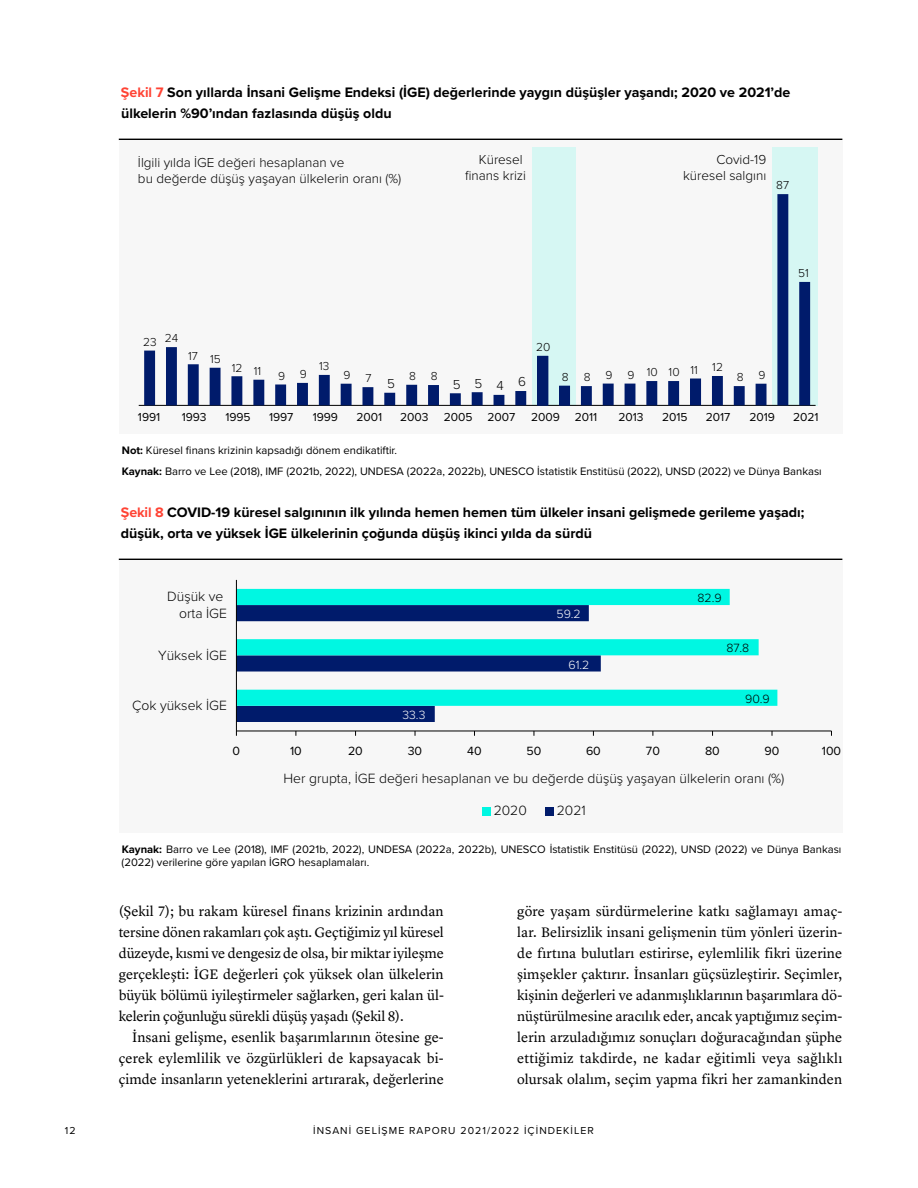
<style>
.page{position:relative;width:918px;height:1188px;background:#fff}
.page>*{position:absolute;margin:0;border:0;box-sizing:border-box;transform-origin:0 0}
.t1{font:14.25px/21px "Lyon Text";color:#000;text-align:justify}
.t2{font:700 14.25px/21px "Proxima Nova";color:#000}
.t3{font:300 13.95px/16.6px "Proxima Nova";color:#000;text-align:right}
.t4{font:300 13.5px/16.2px "Proxima Nova";color:#000;text-align:right}
.t5{font:12.3px "Proxima Nova";color:#000}
.t6{font:300 12.3px "Proxima Nova";color:#fff}
.t7{font:300 12.3px "Proxima Nova";color:#000}
.t8{font:12px "Proxima Nova";color:#000}
.t9{font:300 12px "Proxima Nova";color:#000}
.t10{font:11.25px/21px "Proxima Nova";color:#000}
.t11{font:10.5px "Proxima Nova";letter-spacing:.1em;color:#000}
.s1{color:#ff4334}
.s2{font-size:13.5px}
.s3{font-weight:700}
</style>
<div class="page">
<hr style="left:119px;top:139px;width:723px;height:1px;background:#000">
<div style="left:119px;top:140px;width:723px;height:294px;background:#f7f7f7"></div>
<div style="left:532px;top:147px;width:44px;height:258px;background:#d6f7f3"></div>
<div style="left:772px;top:147px;width:46px;height:258px;background:#d6f7f3"></div>
<hr style="left:139px;top:405px;width:677px;height:1px;background:#000">
<svg style="left:144px;top:194px;width:666px;height:211px"></svg>
<hr style="left:119px;top:559px;width:723px;height:1px;background:#000">
<div style="left:119px;top:560px;width:723px;height:273px;background:#f7f7f7"></div>
<div style="left:237px;top:706px;width:198px;height:16px;background:#001b6b"></div>
<svg style="left:237px;top:589px;width:540px;height:117px"></svg>
<hr style="left:236px;top:731px;width:595px;height:1px;background:#000">
<hr style="left:236px;top:580px;width:1px;height:151px;background:#000">
<div style="left:482px;top:807px;width:8px;height:8px;background:#00f7e2"></div>
<div style="left:545px;top:807px;width:8px;height:8px;background:#001b6b"></div>
<p class="t2" style="left:121px;top:81px;width:671px"><span class="s1">Şekil 7</span> Son yıllarda İnsani Gelişme Endeksi (İGE) değerlerinde yaygın düşüşler yaşandı; 2020 ve 2021’de ülkelerin %90’ından fazlasında düşüş oldu</p>
<p class="t4" style="left:138px;top:154px;width:265px;text-align:left">İlgili yılda İGE değeri hesaplanan ve<br>bu değerde düşüş yaşayan ülkelerin oranı (%)</p>
<p class="t4" style="left:465px;top:151px;width:62px">Küresel finans krizi</p>
<p class="t4" style="left:683px;top:151px;width:85px">Covid-19 küresel salgını</p>
<p class="t9" style="left:776px;top:176px;width:14px">87</p>
<p class="t9" style="left:143px;top:331px;width:37px">23 24</p>
<p class="t9" style="left:188px;top:348px;width:34px">17 15</p>
<p class="t9" style="left:232px;top:360px;width:31px">12 11</p>
<p class="t9" style="left:278px;top:366px;width:30px">9 9</p>
<p class="t9" style="left:319px;top:357px;width:12px">13</p>
<p class="t9" style="left:344px;top:368px;width:53px">97<span class="s2">5</span></p>
<p class="t9" style="left:409px;top:367px;width:30px">8 8</p>
<p class="t4" style="left:453px;top:375px;width:75px">5546</p>
<p class="t9" style="left:536px;top:338px;width:16px">20</p>
<p class="t9" style="left:562px;top:363px;width:163px">8 8 9 9 101011 12</p>
<p class="t9" style="left:737px;top:367px;width:30px">8 9</p>
<p class="t9" style="left:798px;top:264px;width:12px">51</p>
<p class="t8" style="left:138px;top:408px;width:24px">1991</p>
<p class="t8" style="left:182px;top:408px;width:26px">1993</p>
<p class="t8" style="left:225px;top:408px;width:27px">1995</p>
<p class="t8" style="left:269px;top:408px;width:26px">1997</p>
<p class="t8" style="left:313px;top:408px;width:27px">1999</p>
<p class="t8" style="left:356px;top:408px;width:27px">2001</p>
<p class="t8" style="left:400px;top:408px;width:30px">2003</p>
<p class="t8" style="left:444px;top:408px;width:73px">2005 2007</p>
<p class="t8" style="left:531px;top:408px;width:68px">2009 2011</p>
<p class="t8" style="left:618px;top:408px;width:27px">2013</p>
<p class="t8" style="left:662px;top:408px;width:27px">2015</p>
<p class="t8" style="left:706px;top:408px;width:26px">2017</p>
<p class="t8" style="left:749px;top:408px;width:27px">2019</p>
<p class="t8" style="left:793px;top:408px;width:27px">2021</p>
<p class="t10" style="left:122px;top:439px;width:702px"><span class="s3">Not:</span> Küresel finans krizinin kapsadığı dönem endikatiftir.<br><span class="s3">Kaynak:</span> Barro ve Lee (2018), IMF (2021b, 2022), UNDESA (2022a, 2022b), UNESCO İstatistik Enstitüsü (2022), UNSD (2022) ve Dünya Bankası</p>
<p class="t2" style="left:121px;top:501px;width:685px"><span class="s1">Şekil 8</span> COVID-19 küresel salgınının ilk yılında hemen hemen tüm ülkeler insani gelişmede gerileme yaşadı; düşük, orta ve yüksek İGE ülkelerinin çoğunda düşüş ikinci yılda da sürdü</p>
<p class="t3" style="left:167px;top:587px;width:61px">Düşük ve orta İGE</p>
<p class="t6" style="left:556px;top:605px;width:26px">59.2</p>
<p class="t7" style="left:697px;top:589px;width:26px">82.9</p>
<p class="t3" style="left:158px;top:646px;width:70px">Yüksek İGE</p>
<p class="t6" style="left:568px;top:655px;width:22px">61.2</p>
<p class="t7" style="left:726px;top:639px;width:25px">87.8</p>
<p class="t3" style="left:132px;top:696px;width:96px">Çok yüksek İGE</p>
<p class="t6" style="left:403px;top:706px;width:24px">33.3</p>
<p class="t7" style="left:745px;top:690px;width:26px">90.9</p>
<p class="t5" style="left:233px;top:741px;width:9px">0</p>
<p class="t5" style="left:290px;top:741px;width:13px">10</p>
<p class="t5" style="left:348px;top:741px;width:16px">20</p>
<p class="t5" style="left:408px;top:741px;width:16px">30</p>
<p class="t5" style="left:467px;top:741px;width:16px">40</p>
<p class="t5" style="left:527px;top:741px;width:16px">50</p>
<p class="t5" style="left:586px;top:741px;width:16px">60</p>
<p class="t5" style="left:646px;top:741px;width:15px">70</p>
<p class="t5" style="left:705px;top:741px;width:16px">80</p>
<p class="t5" style="left:765px;top:741px;width:16px">90</p>
<p class="t5" style="left:822px;top:741px;width:21px">100</p>
<p class="t3" style="left:283px;top:770px;width:502px">Her grupta, İGE değeri hesaplanan ve bu değerde düşüş yaşayan ülkelerin oranı (%)</p>
<p class="t3" style="left:494px;top:802px;width:35px">2020</p>
<p class="t3" style="left:557px;top:802px;width:30px">2021</p>
<p class="t10" style="left:122px;top:842px;width:721px;line-height:13.5px"><span class="s3">Kaynak:</span> Barro ve Lee (2018), IMF (2021b, 2022), UNDESA (2022a, 2022b), UNESCO İstatistik Enstitüsü (2022), UNSD (2022) ve Dünya Bankası (2022) verilerine göre yapılan İGRO hesaplamaları.</p>
<p class="t1" style="left:119px;top:899px;width:327px">(Şekil 7); bu rakam küresel finans krizinin ardından tersine dönen rakamları çok aştı. Geçtiğimiz yıl küresel düzeyde, kısmi ve dengesiz de olsa, bir miktar iyileşme gerçekleşti: İGE değerleri çok yüksek olan ülkelerin büyük bölümü iyileştirmeler sağlarken, geri kalan ül&shy;kelerin çoğunluğu sürekli düşüş yaşadı (Şekil 8).</p>
<p class="t1" style="left:119px;top:1025px;width:327px;text-indent:14px">İnsani gelişme, esenlik başarımlarının ötesine ge&shy;çerek eylemlilik ve özgürlükleri de kapsayacak bi&shy;çimde insanların yeteneklerini artırarak, değerlerine</p>
<p class="t1" style="left:517px;top:899px;width:327px">göre yaşam sürdürmelerine katkı sağlamayı amaç&shy;lar. Belirsizlik insani gelişmenin tüm yönleri üzerin&shy;de fırtına bulutları estirirse, eylemlilik fikri üzerine şimşekler çaktırır. İnsanları güçsüzleştirir. Seçimler, kişinin değerleri ve adanmışlıklarının başarımlara dö&shy;nüştürülmesine aracılık eder, ancak yaptığımız seçim&shy;lerin arzuladığımız sonuçları doğuracağından şüphe ettiğimiz takdirde, ne kadar eğitimli veya sağlıklı olursak olalım, seçim yapma fikri her zamankinden</p>
<p class="t11" style="left:65px;top:1123px;width:12px">12</p>
<p class="t11" style="left:313px;top:1123px;width:282px">İNSANİ GELİŞME RAPORU 2021/2022 İÇİNDEKİLER</p>
</div>
